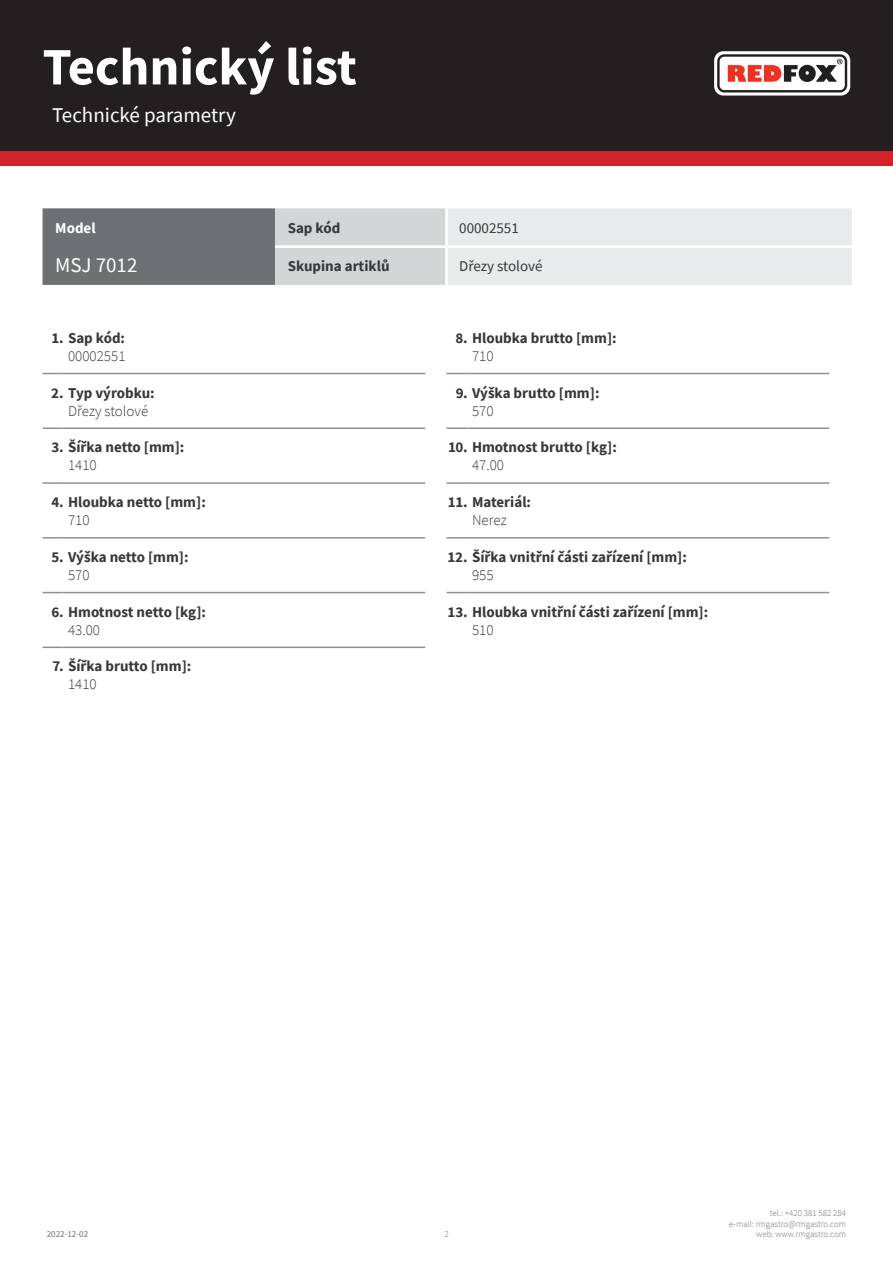
<style>
.page{position:relative;width:893px;height:1263px;background:#fff}
.page>*{position:absolute;margin:0;border:0;box-sizing:border-box;transform-origin:0 0}
.t1{font:700 52.5px "Source Sans Pro";color:#fff}
.kapitola{font:21px "Source Sans Pro";color:#fff}
.tabulka_-_headline{font:21px "Source Sans Pro";color:#fff}
.WebTechnicalNr{font:700 15px "Source Sans Pro";color:#383839}
.WebTechnicalValue{font:300 15px "Source Sans Pro";color:#383839}
.tabulka_-_text{font:700 15px "Source Sans Pro";color:#383839}
.tabulka_-_text-2{font:15px "Source Sans Pro";color:#383839}
.tabulka_-_text-3{font:700 15px "Source Sans Pro";color:#fff}
.t2{font:300 9px/10.8px "Source Sans Pro";color:#6f7073;text-align:right}
.t3{font:9px "Source Sans Pro";color:#6f7073}
</style>
<div class="page">
<div style="left:0;top:0;width:893px;height:166px;background:#d1232a"></div>
<div style="left:0;top:0;width:893px;height:151px;background:#231f20"></div>
<svg style="left:714px;top:51px;width:136px;height:45px"></svg>
<hr style="left:64px;top:373px;width:361px;height:1px;background:#8f9194">
<hr style="left:468px;top:373px;width:361px;height:1px;background:#8f9194">
<hr style="left:64px;top:427px;width:361px;height:2px;background:#8f9194">
<hr style="left:468px;top:427px;width:361px;height:2px;background:#8f9194">
<hr style="left:64px;top:482px;width:361px;height:2px;background:#8f9194">
<hr style="left:468px;top:482px;width:361px;height:2px;background:#8f9194">
<hr style="left:64px;top:537px;width:361px;height:1px;background:#8f9194">
<hr style="left:468px;top:537px;width:361px;height:1px;background:#8f9194">
<hr style="left:64px;top:592px;width:361px;height:1px;background:#8f9194">
<hr style="left:468px;top:592px;width:361px;height:1px;background:#8f9194">
<hr style="left:64px;top:647px;width:361px;height:1px;background:#8f9194">
<svg style="left:43px;top:373px;width:21px;height:1px"></svg>
<svg style="left:446px;top:373px;width:22px;height:1px"></svg>
<hr style="left:43px;top:427px;width:21px;height:2px;background:#8f9194">
<hr style="left:446px;top:427px;width:22px;height:2px;background:#8f9194">
<hr style="left:43px;top:482px;width:21px;height:2px;background:#8f9194">
<hr style="left:446px;top:482px;width:22px;height:2px;background:#8f9194">
<svg style="left:43px;top:537px;width:21px;height:1px"></svg>
<svg style="left:446px;top:537px;width:22px;height:1px"></svg>
<svg style="left:43px;top:592px;width:21px;height:1px"></svg>
<svg style="left:446px;top:592px;width:22px;height:1px"></svg>
<svg style="left:43px;top:647px;width:21px;height:1px"></svg>
<svg style="left:43px;top:208px;width:809px;height:77px;background:#c0c1c3"></svg>
<hr style="left:445px;top:208px;width:3px;height:37px;background:#fff">
<hr style="left:275px;top:245px;width:171px;height:3px;background:#fff">
<hr style="left:446px;top:245px;width:406px;height:3px;background:#fff">
<hr style="left:445px;top:248px;width:3px;height:37px;background:#fff">
<h1 class="t1" style="left:43px;top:31px;width:316px">Technický list</h1>
<p class="kapitola" style="left:52px;top:101px;width:185px">Technické parametry</p>
<p class="tabulka_-_text-3" style="left:55px;top:218px;width:42px">Model</p>
<p class="tabulka_-_text" style="left:288px;top:218px;width:54px">Sap kód</p>
<p class="tabulka_-_text-2" style="left:459px;top:219px;width:61px">00002551</p>
<p class="tabulka_-_headline" style="left:55px;top:251px;width:84px">MSJ 7012</p>
<p class="tabulka_-_text" style="left:288px;top:256px;width:103px">Skupina artiklů</p>
<p class="tabulka_-_text-2" style="left:459px;top:257px;width:85px">Dřezy stolové</p>
<p class="WebTechnicalNr" style="left:51px;top:328px;width:75px">1. Sap kód:</p>
<p class="WebTechnicalValue" style="left:68px;top:347px;width:59px">00002551</p>
<p class="WebTechnicalNr" style="left:455px;top:328px;width:163px">8. Hloubka brutto [mm]:</p>
<p class="WebTechnicalValue" style="left:472px;top:347px;width:23px">710</p>
<p class="WebTechnicalNr" style="left:51px;top:382px;width:105px">2. Typ výrobku:</p>
<p class="WebTechnicalValue" style="left:68px;top:401px;width:82px">Dřezy stolové</p>
<p class="WebTechnicalNr" style="left:456px;top:382px;width:145px">9. Výška brutto [mm]:</p>
<p class="WebTechnicalValue" style="left:472px;top:401px;width:23px">570</p>
<p class="WebTechnicalNr" style="left:52px;top:437px;width:134px">3. Šířka netto [mm]:</p>
<p class="WebTechnicalValue" style="left:68px;top:456px;width:30px">1410</p>
<p class="WebTechnicalNr" style="left:448px;top:437px;width:170px">10. Hmotnost brutto [kg]:</p>
<p class="WebTechnicalValue" style="left:472px;top:456px;width:34px">47.00</p>
<p class="WebTechnicalNr" style="left:51px;top:492px;width:156px">4. Hloubka netto [mm]:</p>
<p class="WebTechnicalValue" style="left:68px;top:511px;width:23px">710</p>
<p class="WebTechnicalNr" style="left:448px;top:492px;width:85px">11. Materiál:</p>
<p class="WebTechnicalValue" style="left:472px;top:511px;width:36px">Nerez</p>
<p class="WebTechnicalNr" style="left:52px;top:547px;width:139px">5. Výška netto [mm]:</p>
<p class="WebTechnicalValue" style="left:68px;top:566px;width:23px">570</p>
<p class="WebTechnicalNr" style="left:447px;top:547px;width:241px">12. Šířka vnitřní části zařízení [mm]:</p>
<p class="WebTechnicalValue" style="left:472px;top:566px;width:23px">955</p>
<p class="WebTechnicalNr" style="left:51px;top:601px;width:156px">6. Hmotnost netto [kg]:</p>
<p class="WebTechnicalValue" style="left:68px;top:620px;width:34px">43.00</p>
<p class="WebTechnicalNr" style="left:448px;top:601px;width:262px">13. Hloubka vnitřní části zařízení [mm]:</p>
<p class="WebTechnicalValue" style="left:472px;top:620px;width:23px">510</p>
<p class="WebTechnicalNr" style="left:53px;top:656px;width:140px">7. Šířka brutto [mm]:</p>
<p class="WebTechnicalValue" style="left:68px;top:675px;width:30px">1410</p>
<p class="t3" style="left:47px;top:1229px;width:43px">2022-12-02</p>
<p class="t2" style="left:444px;top:1229px;width:6px">2</p>
<p class="t2" style="left:729px;top:1207px;width:119px">tel.: +420 381 582 284<br>e-mail: rmgastro@rmgastro.com web: www.rmgastro.com</p>
</div>
